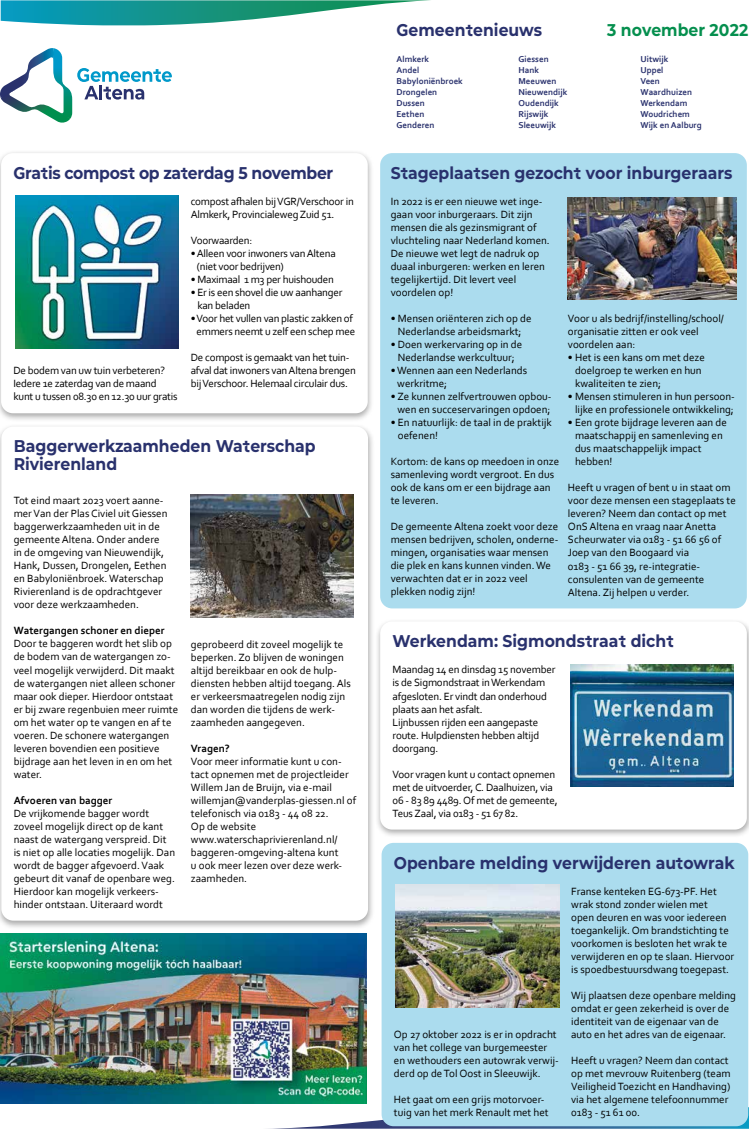
<style>
.page{position:relative;width:749px;height:1129px;background:#fff}
.page>*{position:absolute;margin:0;border:0;box-sizing:border-box;transform-origin:0 0}
.t1{font:700 17px/18px "Mont Altena";color:#29316d}
.t2{font:700 17px "Mont Altena";letter-spacing:-.02em;color:#29316d}
.t3{font:700 17px "Mont Altena";color:#058f4e}
.t4{font:11px/13px "Corbel";color:#000}
.t5{font:11px/13px "Corbel";letter-spacing:-.02em;color:#000}
.t6{font:700 11px "Corbel";color:#000}
.t7{font:700 9px/11px "Corbel";color:#29316d}
</style>
<div class="page">
<svg style="left:0;top:48px;width:172px;height:75px"></svg>
<svg style="left:1px;top:0;width:430px;height:25px"></svg>
<svg style="left:262px;top:1090px;width:486px;height:38px"></svg>
<div style="left:0;top:150px;width:374px;height:272px;background:#000;opacity:.34"></div>
<div style="left:1px;top:153px;width:366px;height:260px;background:#fff;border-radius:12px"></div>
<img style="left:15px;top:196px;width:164px;height:152px">
<div style="left:0;top:423px;width:374px;height:506px;background:#000;opacity:.34"></div>
<div style="left:1px;top:426px;width:367px;height:494px;background:#fff;border-radius:12px"></div>
<img style="left:191px;top:494px;width:163px;height:123px">
<div style="left:380px;top:153px;width:366px;height:455px;background:#abdcee;border-radius:12px"></div>
<img style="left:567px;top:198px;width:169px;height:101px">
<div style="left:374px;top:618px;width:374px;height:220px;background:#000;opacity:.34"></div>
<div style="left:380px;top:621px;width:366px;height:208px;background:#fff;border-radius:12px"></div>
<img style="left:570px;top:664px;width:163px;height:122px">
<div style="left:381px;top:842px;width:367px;height:283px;background:#abdcee;border-radius:12px"></div>
<img style="left:396px;top:884px;width:163px;height:123px">
<img style="left:1px;top:933px;width:365px;height:169px">
<h1 class="t2" style="left:13px;top:161px;width:321px">Gratis compost op zaterdag 5 november</h1>
<p class="t5" style="left:13px;top:364px;width:166px">De bodem van uw tuin verbeteren?<br>Iedere 1e zaterdag van de maand kunt u tussen 08.30 en 12.30 uur gratis</p>
<p class="t5" style="left:191px;top:195px;width:164px">compost afhalen bij VGR/Verschoor in<br>Almkerk, Provincialeweg Zuid 51.</p>
<p class="t5" style="left:191px;top:234px;width:63px">Voorwaarden:</p>
<p class="t5" style="left:197px;top:247px;width:140px;text-indent:-6px">• Alleen voor inwoners van Altena (niet voor bedrijven)</p>
<p class="t5" style="left:191px;top:273px;width:145px">• Maximaal 1 m3 per huishouden</p>
<p class="t5" style="left:197px;top:286px;width:146px;text-indent:-7px">• Er is een shovel die uw aanhanger kan beladen</p>
<p class="t5" style="left:191px;top:312px;width:166px;text-align:center">• Voor het vullen van plastic zakken of emmers neemt u zelf een schep mee</p>
<p class="t5" style="left:191px;top:351px;width:167px">De compost is gemaakt van het tuin&shy;afval dat inwoners van Altena brengen bij Verschoor. Helemaal circulair dus.</p>
<h1 class="t1" style="left:14px;top:436px;width:303px">Baggerwerkzaamheden Waterschap<br>Rivierenland</h1>
<p class="t4" style="left:14px;top:494px;width:155px">Tot eind maart 2023 voert aanne&shy;mer Van der Plas Civiel uit Giessen baggerwerkzaamheden uit in de gemeente Altena. Onder andere in de omgeving van Nieuwendijk,<br>Hank, Dussen, Drongelen, Eethen en Babyloniënbroek. Waterschap<br>Rivierenland is de opdrachtgever voor deze werkzaamheden.</p>
<p class="t6" style="left:14px;top:624px;width:152px">Watergangen schoner en dieper</p>
<p class="t4" style="left:14px;top:637px;width:166px">Door te baggeren wordt het slib op de bodem van de watergangen zo&shy;veel mogelijk verwijderd. Dit maakt de watergangen niet alleen schoner maar ook dieper. Hierdoor ontstaat er bij zware regenbuien meer ruimte om het water op te vangen en af te voeren. De schonere watergangen leveren bovendien een positieve bijdrage aan het leven in en om het water.</p>
<p class="t6" style="left:14px;top:793px;width:100px">Afvoeren van bagger</p>
<p class="t4" style="left:14px;top:806px;width:163px">De vrijkomende bagger wordt zoveel mogelijk direct op de kant naast de watergang verspreid. Dit is niet op alle locaties mogelijk. Dan wordt de bagger afgevoerd. Vaak gebeurt dit vanaf de openbare weg.<br>Hierdoor kan mogelijk verkeers&shy;hinder ontstaan. Uiteraard wordt</p>
<p class="t4" style="left:191px;top:637px;width:161px">geprobeerd dit zoveel mogelijk te beperken. Zo blijven de woningen altijd bereikbaar en ook de hulp&shy;diensten hebben altijd toegang. Als er verkeersmaatregelen nodig zijn dan worden die tijdens de werk&shy;zaamheden aangegeven.</p>
<p class="t6" style="left:191px;top:741px;width:40px">Vragen?</p>
<p class="t4" style="left:191px;top:754px;width:167px">Voor meer informatie kunt u con&shy;tact opnemen met de projectleider<br>Willem Jan de Bruijn, via e-mail willemjan@vanderplas-giessen.nl of telefonisch via 0183 - 44 08 22.<br>Op de website www.waterschaprivierenland.nl/ baggeren-omgeving-altena kunt<br>u ook meer lezen over deze werk&shy;zaamheden.</p>
<h1 class="t1" style="left:396px;top:20px;width:147px">Gemeentenieuws</h1>
<h1 class="t3" style="left:607px;top:18px;width:142px">3 november 2022</h1>
<p class="t7" style="left:396px;top:53px;width:68px">Almkerk<br>Andel<br>Babyloniënbroek<br>Drongelen<br>Dussen<br>Eethen<br>Genderen</p>
<p class="t7" style="left:518px;top:53px;width:50px">Giessen<br>Hank<br>Meeuwen<br>Nieuwendijk<br>Oudendijk<br>Rijswijk<br>Sleeuwijk</p>
<p class="t7" style="left:640px;top:53px;width:63px">Uitwijk<br>Uppel<br>Veen<br>Waardhuizen<br>Werkendam<br>Woudrichem<br>Wijk en Aalburg</p>
<h1 class="t1" style="left:390px;top:163px;width:343px">Stageplaatsen gezocht voor inburgeraars</h1>
<p class="t4" style="left:390px;top:195px;width:161px">In 2022 is er een nieuwe wet inge&shy;gaan voor inburgeraars. Dit zijn mensen die als gezinsmigrant of vluchteling naar Nederland komen.<br>De nieuwe wet legt de nadruk op duaal inburgeren: werken en leren tegelijkertijd. Dit levert veel voordelen op!</p>
<p class="t4" style="left:390px;top:312px;width:142px;text-align:center">• Mensen oriënteren zich op de<br>Nederlandse arbeidsmarkt;</p>
<p class="t4" style="left:390px;top:338px;width:133px;text-align:center">• Doen werkervaring op in de<br>Nederlandse werkcultuur;</p>
<p class="t4" style="left:397px;top:364px;width:131px;text-indent:-6px">• Wennen aan een Nederlands werkritme;</p>
<p class="t4" style="left:390px;top:390px;width:162px;text-align:center">• Ze kunnen zelfvertrouwen opbou&shy;wen en succeservaringen opdoen;</p>
<p class="t4" style="left:397px;top:416px;width:156px;text-indent:-7px">• En natuurlijk: de taal in de praktijk oefenen!</p>
<p class="t4" style="left:390px;top:455px;width:170px">Kortom: de kans op meedoen in onze samenleving wordt vergroot. En dus ook de kans om er een bijdrage aan te leveren.</p>
<p class="t4" style="left:390px;top:520px;width:169px">De gemeente Altena zoekt voor deze mensen bedrijven, scholen, onderne&shy;mingen, organisaties waar mensen die plek en kans kunnen vinden. We verwachten dat er in 2022 veel plekken nodig zijn!</p>
<p class="t4" style="left:567px;top:312px;width:157px">Voor u als bedrijf/instelling/school/ organisatie zitten er ook veel voordelen aan:</p>
<p class="t4" style="left:575px;top:351px;width:131px;text-indent:-7px">• Het is een kans om met deze doelgroep te werken en hun kwaliteiten te zien;</p>
<p class="t4" style="left:567px;top:390px;width:168px;text-align:center">• Mensen stimuleren in hun persoon&shy;lijke en professionele ontwikkeling;</p>
<p class="t4" style="left:575px;top:416px;width:153px;text-indent:-7px">• Een grote bijdrage leveren aan de maatschappij en samenleving en dus maatschappelijk impact hebben!</p>
<p class="t4" style="left:567px;top:481px;width:169px">Heeft u vragen of bent u in staat om voor deze mensen een stageplaats te leveren? Neem dan contact op met<br>OnS Altena en vraag naar Anetta<br>Scheurwater via 0183 - 51 66 56 of<br>Joep van den Boogaard via<br>0183 - 51 66 39, re-integratie&shy;consulenten van de gemeente<br>Altena. Zij helpen u verder.</p>
<h1 class="t1" style="left:392px;top:631px;width:283px">Werkendam: Sigmondstraat dicht</h1>
<p class="t4" style="left:392px;top:663px;width:164px">Maandag 14 en dinsdag 15 november is de Sigmondstraat in Werkendam afgesloten. Er vindt dan onderhoud plaats aan het asfalt.<br>Lijnbussen rijden een aangepaste route. Hulpdiensten hebben altijd doorgang.</p>
<p class="t4" style="left:392px;top:767px;width:166px">Voor vragen kunt u contact opnemen met de uitvoerder, C. Daalhuizen, via 06 - 83 89 4489. Of met de gemeente, Teus Zaal, via 0183 - 51 67 82.</p>
<h1 class="t1" style="left:394px;top:852px;width:342px">Openbare melding verwijderen autowrak</h1>
<p class="t4" style="left:394px;top:1027px;width:166px">Op 27 oktober 2022 is er in opdracht van het college van burgemeester en wethouders een autowrak verwij&shy;derd op de Tol Oost in Sleeuwijk.</p>
<p class="t4" style="left:394px;top:1092px;width:156px">Het gaat om een grijs motorvoer&shy;tuig van het merk Renault met het</p>
<p class="t4" style="left:571px;top:884px;width:164px">Franse kenteken EG-673-PF. Het wrak stond zonder wielen met<br>open deuren en was voor iedereen toegankelijk. Om brandstichting te voorkomen is besloten het wrak te verwijderen en op te slaan. Hiervoor is spoedbestuursdwang toegepast.</p>
<p class="t4" style="left:571px;top:988px;width:166px">Wij plaatsen deze openbare melding omdat er geen zekerheid is over de identiteit van de eigenaar van de auto en het adres van de eigenaar.</p>
<p class="t4" style="left:571px;top:1053px;width:161px">Heeft u vragen? Neem dan contact op met mevrouw Ruitenberg (team<br>Veiligheid Toezicht en Handhaving) via het algemene telefoonnummer<br>0183 - 51 61 00.</p>
</div>
